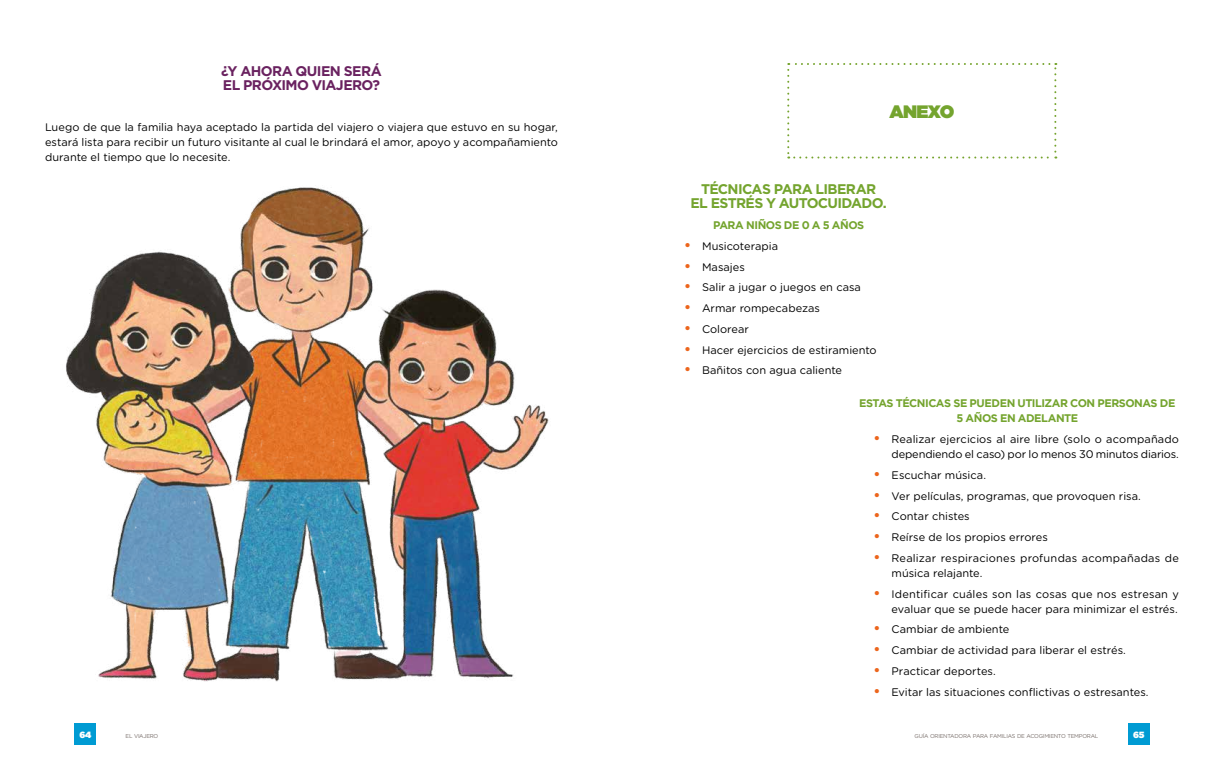
<style>
.page{position:relative;width:1224px;height:774px;background:#fff}
.page>*{position:absolute;margin:0;border:0;box-sizing:border-box;transform-origin:0 0}
.t1{font:900 18px "Gotham";letter-spacing:-.04em;color:#74a42e}
.t2{font:700 14px/14px "Gotham";letter-spacing:-.05em;color:#74a42e;text-align:center}
.t3{font:700 14px/14px "Gotham";letter-spacing:-.045em;color:#6a2260}
.t4{font:11px/15px "Gotham Rounded";letter-spacing:.005em;color:#000;text-align:right}
.t5{font:700 11px/15px "Gotham";letter-spacing:-.04em;color:#74a42e;text-align:center}
.t6{font:900 9px "Gotham";color:#fffefd}
.t7{font:5.6px "Gotham Rounded";letter-spacing:-.045em;color:#796f6b}
.s1{font-weight:700;font-size:14px;color:#ec651c}
</style>
<div class="page">
<div style="left:74px;top:724px;width:22px;height:21px;background:#009bd3"></div>
<div style="left:1128px;top:724px;width:22px;height:21px;background:#009bd3"></div>
<svg style="left:787px;top:63px;width:269px;height:96px"></svg>
<img style="left:66px;top:187px;width:483px;height:495px">
<p class="t3" style="left:221px;top:64px;width:162px">¿Y AHORA QUIEN SERÁ<br>EL PRÓXIMO VIAJERO?</p>
<p class="t4" style="left:45px;top:119px;width:515px;text-align:justify">Luego de que la familia haya aceptado la partida del viajero o viajera que estuvo en su hogar, estará lista para recibir un futuro visitante al cual le brindará el amor, apoyo y acompañamiento durante el tiempo que lo necesite.</p>
<h1 class="t1" style="left:889px;top:99px;width:66px">ANEXO</h1>
<p class="t2" style="left:690px;top:182px;width:198px">TÉCNICAS PARA LIBERAR<br>EL ESTRÉS Y AUTOCUIDADO.</p>
<p class="t5" style="left:713px;top:217px;width:153px">PARA NIÑOS DE 0 A 5 AÑOS</p>
<p class="t4" style="left:684px;top:238px;width:96px"><span class="s1">•</span> Musicoterapia</p>
<p class="t4" style="left:684px;top:259px;width:62px"><span class="s1">•</span> Masajes</p>
<p class="t4" style="left:684px;top:280px;width:179px"><span class="s1">•</span> Salir a jugar o juegos en casa</p>
<p class="t4" style="left:684px;top:300px;width:138px"><span class="s1">•</span> Armar rompecabezas</p>
<p class="t4" style="left:684px;top:321px;width:66px"><span class="s1">•</span> Colorear</p>
<p class="t4" style="left:684px;top:342px;width:194px"><span class="s1">•</span> Hacer ejercicios de estiramiento</p>
<p class="t4" style="left:684px;top:363px;width:160px"><span class="s1">•</span> Bañitos con agua caliente</p>
<p class="t5" style="left:859px;top:396px;width:318px">ESTAS TÉCNICAS SE PUEDEN UTILIZAR CON PERSONAS DE<br>5 AÑOS EN ADELANTE</p>
<p class="t4" style="left:874px;top:431px;width:307px"><span class="s1">•</span> Realizar ejercicios al aire libre (solo o acompañado dependiendo el caso) por lo menos 30 minutos diarios.</p>
<p class="t4" style="left:874px;top:467px;width:114px"><span class="s1">•</span> Escuchar música.</p>
<p class="t4" style="left:874px;top:488px;width:269px"><span class="s1">•</span> Ver películas, programas, que provoquen risa.</p>
<p class="t4" style="left:874px;top:508px;width:98px"><span class="s1">•</span> Contar chistes</p>
<p class="t4" style="left:874px;top:529px;width:176px"><span class="s1">•</span> Reírse de los propios errores</p>
<p class="t4" style="left:892px;top:550px;width:289px;text-align:left;text-indent:-18px"><span class="s1">•</span> Realizar respiraciones profundas acompañadas de música relajante.</p>
<p class="t4" style="left:874px;top:586px;width:307px"><span class="s1">•</span> Identificar cuáles son las cosas que nos estresan y evaluar que se puede hacer para minimizar el estrés.</p>
<p class="t4" style="left:874px;top:621px;width:137px"><span class="s1">•</span> Cambiar de ambiente</p>
<p class="t4" style="left:874px;top:642px;width:254px"><span class="s1">•</span> Cambiar de actividad para liberar el estrés.</p>
<p class="t4" style="left:874px;top:663px;width:124px"><span class="s1">•</span> Practicar deportes.</p>
<p class="t4" style="left:874px;top:684px;width:277px"><span class="s1">•</span> Evitar las situaciones conflictivas o estresantes.</p>
<p class="t6" style="left:79px;top:728px;width:13px">64</p>
<p class="t7" style="left:126px;top:732px;width:34px">EL VIAJERO</p>
<p class="t7" style="left:915px;top:732px;width:185px">GUÍA ORIENTADORA PARA FAMILIAS DE ACOGIMIENTO TEMPORAL</p>
<p class="t6" style="left:1133px;top:728px;width:13px">65</p>
</div>
